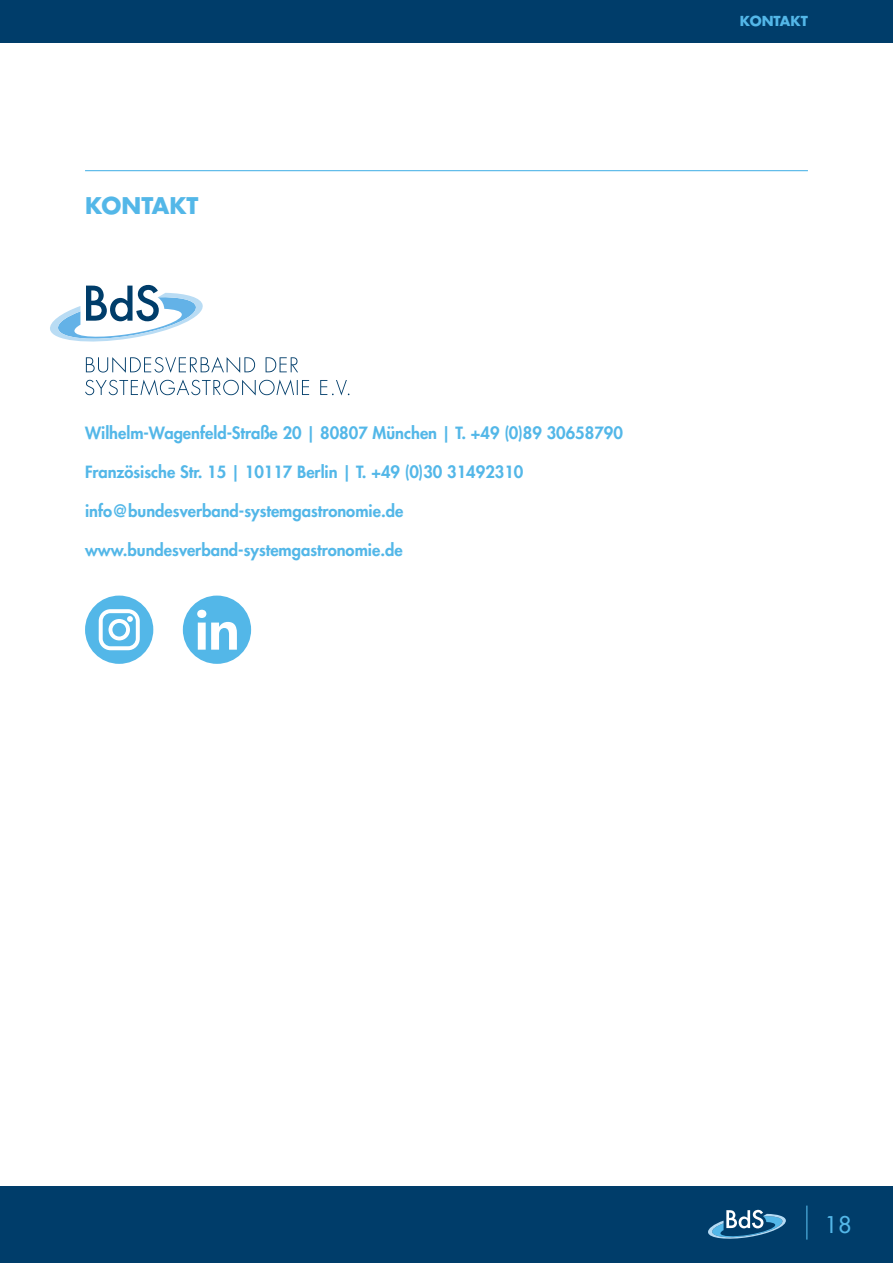
<style>
.page{position:relative;width:893px;height:1263px;background:#fff}
.page>*{position:absolute;margin:0;border:0;box-sizing:border-box;transform-origin:0 0}
.t1{font:700 22.5px "Futura Com";color:#53b7e8}
.t2{font:500 22.5px "Futura Com";color:#53b7e8}
.t3{font:800 16.5px "Futura Com";color:#53b7e8}
.t4{font:700 13.5px "Futura Com";color:#53b7e8}
</style>
<div class="page">
<div style="left:0;top:1186px;width:893px;height:77px;background:#003d6a"></div>
<svg style="left:708px;top:1210px;width:78px;height:29px"></svg>
<hr style="left:806px;top:1205px;width:1px;height:34px;background:#53b7e8">
<div style="left:183px;top:596px;width:68px;height:68px;background:#53b7e8;border-radius:50%"></div>
<svg style="left:197px;top:610px;width:40px;height:40px"></svg>
<div style="left:85px;top:596px;width:68px;height:68px;background:#53b7e8;border-radius:50%"></div>
<svg style="left:99px;top:609px;width:41px;height:41px"></svg>
<div style="left:0;top:0;width:893px;height:43px;background:#003d6a"></div>
<hr style="left:85px;top:170px;width:723px;height:1px;background:#53b7e8">
<svg style="left:85px;top:379px;width:264px;height:16px"></svg>
<svg style="left:86px;top:357px;width:212px;height:16px"></svg>
<svg style="left:50px;top:285px;width:153px;height:57px"></svg>
<h1 class="t1" style="left:85px;top:188px;width:115px">KONTAKT</h1>
<p class="t3" style="left:85px;top:420px;width:539px">Wilhelm-Wagenfeld-Straße 20 | 80807 München | T. +49 (0)89 30658790</p>
<p class="t3" style="left:85px;top:459px;width:440px">Französische Str. 15 | 10117 Berlin | T. +49 (0)30 31492310</p>
<p class="t3" style="left:85px;top:498px;width:320px">info@bundesverband-systemgastronomie.de</p>
<p class="t3" style="left:85px;top:537px;width:319px">www.bundesverband-systemgastronomie.de</p>
<p class="t4" style="left:740px;top:11px;width:70px">KONTAKT</p>
<h1 class="t2" style="left:825px;top:1207px;width:28px">18</h1>
</div>
